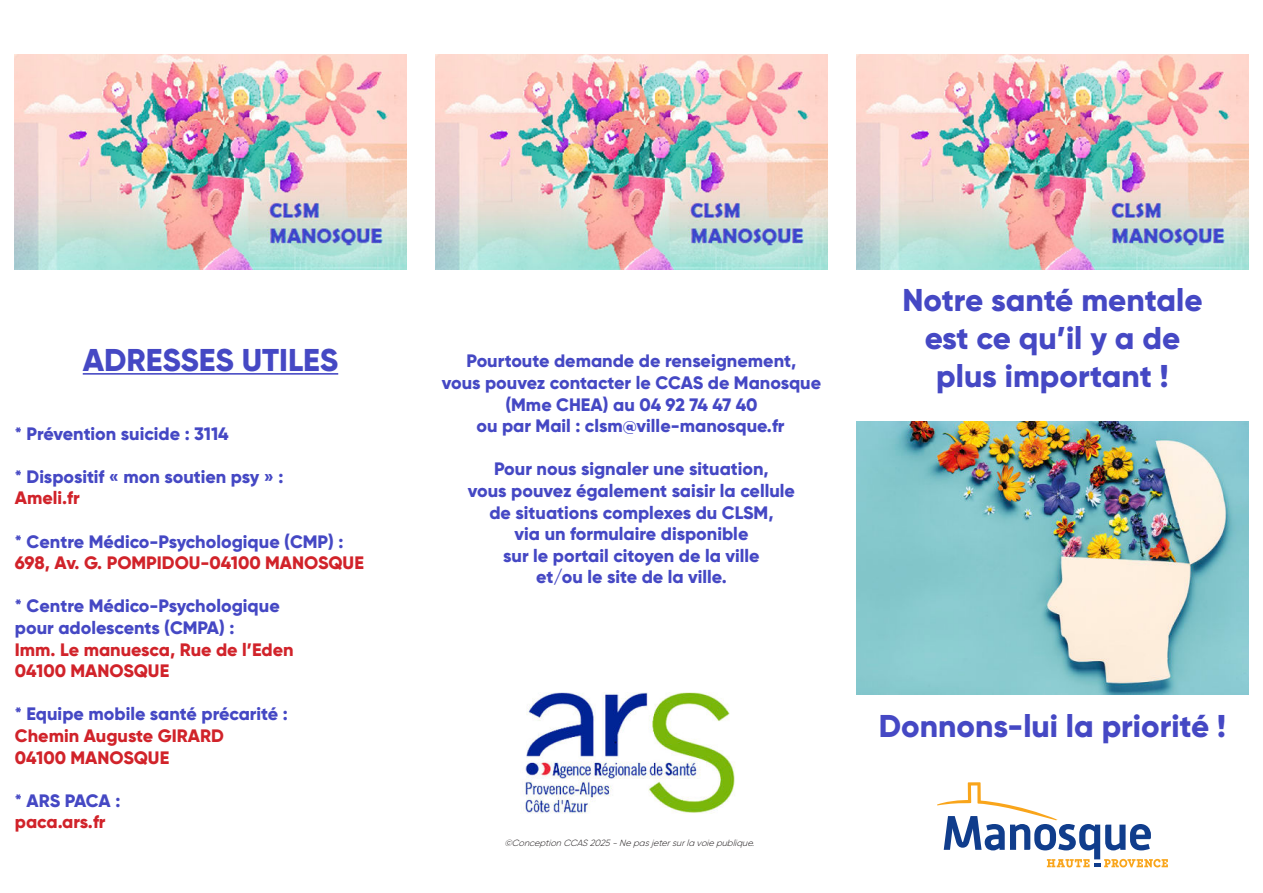
<style>
.page{position:relative;width:1263px;height:893px;background:#fff}
.page>*{position:absolute;margin:0;border:0;box-sizing:border-box;transform-origin:0 0}
.t1{font:800 31.5px/37.8px "Gilroy";color:#4548c4;text-align:center}
.t2{font:800 18px/21.6px "Gilroy";color:#4548c4;text-align:center}
.t3{font:800 18px/21.6px "Gilroy";color:#d1232a}
.t4{font:italic 300 9px "Gilroy";color:#231f20}
</style>
<div class="page">
<img style="left:436px;top:54px;width:391px;height:215px">
<img style="left:15px;top:54px;width:391px;height:215px">
<img style="left:857px;top:54px;width:391px;height:215px">
<hr style="left:83px;top:373px;width:255px;height:2px;background:#4548c4">
<img style="left:857px;top:422px;width:391px;height:273px">
<img style="left:525px;top:692px;width:210px;height:122px">
<svg style="left:937px;top:782px;width:231px;height:85px"></svg>
<h1 class="t1" style="left:83px;top:343px;width:257px">ADRESSES UTILES</h1>
<p class="t2" style="left:442px;top:351px;width:381px">Pourtoute demande de renseignement,<br>vous pouvez contacter le CCAS de Manosque (Mme CHEA) au 04 92 74 47 40<br>ou par Mail : clsm@ville-manosque.fr</p>
<p class="t2" style="left:468px;top:459px;width:329px">Pour nous signaler une situation,<br>vous pouvez également saisir la cellule de situations complexes du CLSM,<br>via un formulaire disponible<br>sur le portail citoyen de la ville<br>et/ou le site de la ville.</p>
<p class="t2" style="left:15px;top:424px;width:215px">* Prévention suicide : 3114</p>
<p class="t2" style="left:15px;top:467px;width:270px">* Dispositif « mon soutien psy » :</p>
<p class="t3" style="left:15px;top:488px;width:67px">Ameli.fr</p>
<p class="t2" style="left:15px;top:532px;width:330px">* Centre Médico-Psychologique (CMP) :</p>
<p class="t3" style="left:15px;top:553px;width:350px">698, Av. G. POMPIDOU-04100 MANOSQUE</p>
<p class="t2" style="left:15px;top:596px;width:266px;text-align:left">* Centre Médico-Psychologique pour adolescents (CMPA) :</p>
<p class="t3" style="left:15px;top:640px;width:280px">Imm. Le manuesca, Rue de l’Eden<br>04100 MANOSQUE</p>
<p class="t2" style="left:15px;top:704px;width:275px">* Equipe mobile santé précarité :</p>
<p class="t3" style="left:15px;top:726px;width:211px">Chemin Auguste GIRARD<br>04100 MANOSQUE</p>
<p class="t2" style="left:15px;top:791px;width:107px">* ARS PACA :</p>
<p class="t3" style="left:15px;top:812px;width:92px">paca.ars.fr</p>
<p class="t4" style="left:504px;top:839px;width:254px">©Conception CCAS 2025 - Ne pasjetersurla voie publique.</p>
<h1 class="t1" style="left:902px;top:283px;width:302px">Notre santé mentale est ce qu’il y a de plus important !</h1>
<h1 class="t1" style="left:879px;top:709px;width:349px">Donnons-lui la priorité !</h1>
</div>
